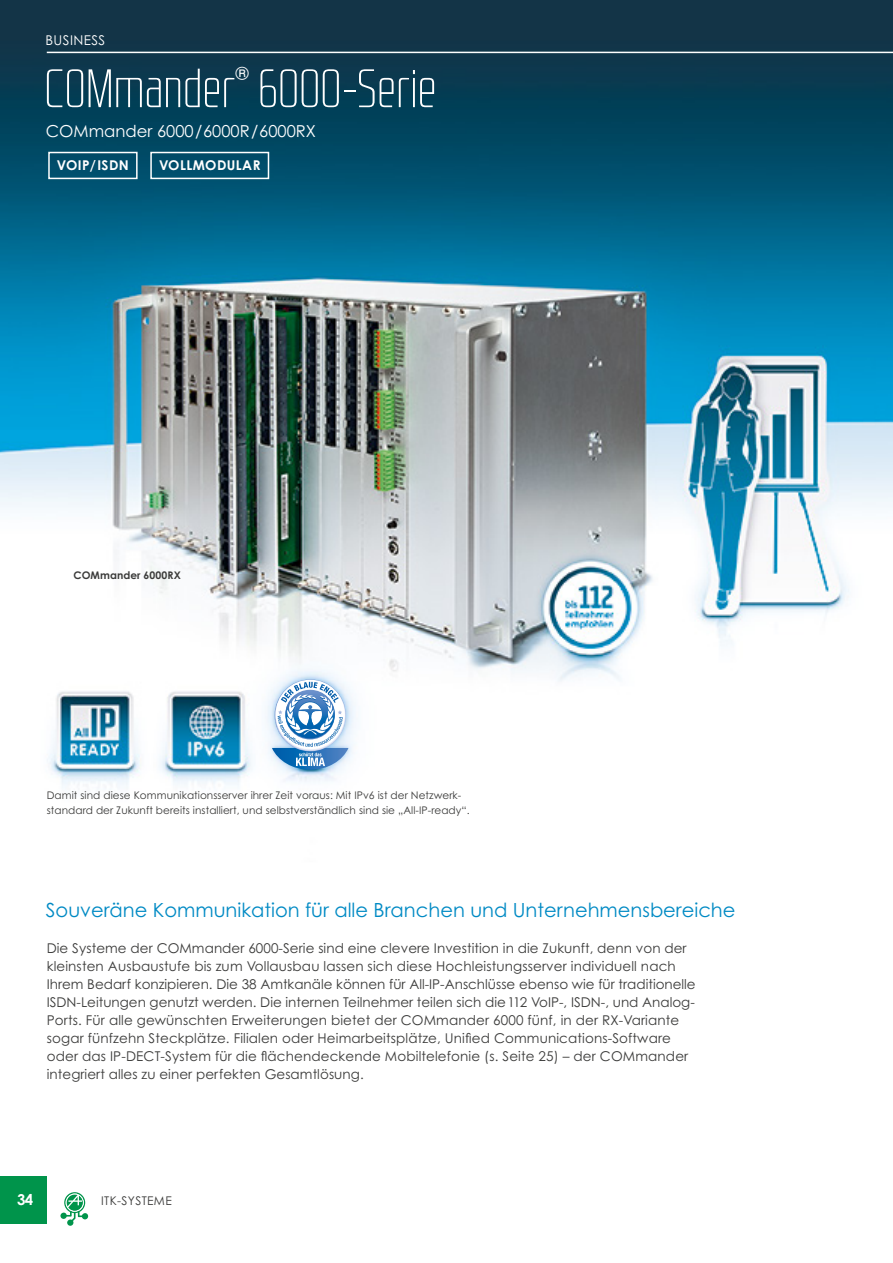
<style>
.page{position:relative;width:893px;height:1263px;background:#fff}
.page>*{position:absolute;margin:0;border:0;box-sizing:border-box;transform-origin:0 0}
.t1{font:300 54px "RB No 2.1 b";letter-spacing:-.005em;color:#fff}
.t2{font:19.5px "Century Gothic Pro";color:#008ac4}
.t3{font:18px "Century Gothic Pro";color:#fff}
.t4{font:16.5px "Century Gothic Pro";color:#fff}
.t5{font:700 15px "Century Gothic Pro";color:#fff}
.t6{font:13.5px/18px "Century Gothic Pro";letter-spacing:.01em;color:#3b3b3a}
.t7{font:700 13.5px "Century Gothic Pro";letter-spacing:.03em;color:#fff}
.t8{font:13.5px "Century Gothic Pro";letter-spacing:.03em;color:#fff}
.t9{font:12px "Century Gothic Pro";letter-spacing:.03em;color:#3b3b3a}
.t10{font:10.5px/15px "Century Gothic Pro";letter-spacing:.005em;color:#3b3b3a}
.t11{font:700 10.5px "Century Gothic Pro";letter-spacing:.005em;color:#3b3b3a}
</style>
<div class="page">
<img style="left:0;top:0;width:893px;height:1226px">
<svg style="left:272px;top:679px;width:76px;height:91px"></svg>
<div style="left:48px;top:152px;width:90px;height:27px;border:2px solid #fff"></div>
<div style="left:150px;top:152px;width:119px;height:27px;border:2px solid #fff"></div>
<div style="left:0;top:1176px;width:47px;height:47px;background:#00944b"></div>
<svg style="left:64px;top:1192px;width:21px;height:21px"></svg>
<svg style="left:60px;top:1212px;width:7px;height:7px"></svg>
<div style="left:67px;top:1219px;width:6px;height:7px;background:#00944b;border-radius:50%"></div>
<svg style="left:63px;top:1194px;width:25px;height:29px"></svg>
<div style="left:66px;top:1193px;width:18px;height:19px;border:1px solid #fff;border-radius:50%"></div>
<hr style="left:47px;top:52px;width:846px;height:1px;background:#fff">
<p class="t8" style="left:45px;top:32px;width:61px">BUSINESS</p>
<h3 class="t3" style="left:235px;top:62px;width:15px">®</h3>
<h1 class="t1" style="left:44px;top:59px;width:394px">COMmander 6000-Serie</h1>
<p class="t4" style="left:46px;top:121px;width:272px">COMmander 6000/6000R/6000RX</p>
<p class="t7" style="left:57px;top:157px;width:73px">VOIP/ISDN</p>
<p class="t7" style="left:159px;top:157px;width:103px">VOLLMODULAR</p>
<p class="t11" style="left:74px;top:568px;width:109px">COMmander 6000RX</p>
<p class="t10" style="left:47px;top:787px;width:424px">Damit sind diese Kommunikationsserver ihrer Zeit voraus: Mit IPv6 ist der Netzwerk&shy;standard der Zukunft bereits installiert, und selbstverständlich sind sie „All-IP-ready“.</p>
<h2 class="t2" style="left:46px;top:898px;width:691px">Souveräne Kommunikation für alle Branchen und Unternehmensbereiche</h2>
<p class="t6" style="left:47px;top:939px;width:650px">Die Systeme der COMmander 6000-Serie sind eine clevere Investition in die Zukunft, denn von der kleinsten Ausbaustufe bis zum Vollausbau lassen sich diese Hochleistungsserver individuell nach Ihrem Bedarf konzipieren. Die 38 Amtkanäle können für All-IP-Anschlüsse ebenso wie für traditionelle ISDN-Leitungen genutzt werden. Die internen Teilnehmer teilen sich die 112 VoIP-, ISDN-, und Analog-Ports. Für alle gewünschten Erweiterungen bietet der COMmander 6000 fünf, in der RX-Variante sogar fünfzehn Steckplätze. Filialen oder Heimarbeitsplätze, Unified Communications-Software oder das IP-DECT-System für die flächendeckende Mobiltelefonie (s. Seite 25) – der COMmander integriert alles zu einer perfekten Gesamtlösung.</p>
<p class="t5" style="left:17px;top:1190px;width:18px">34</p>
<p class="t9" style="left:101px;top:1194px;width:72px">ITK-SYSTEME</p>
</div>
